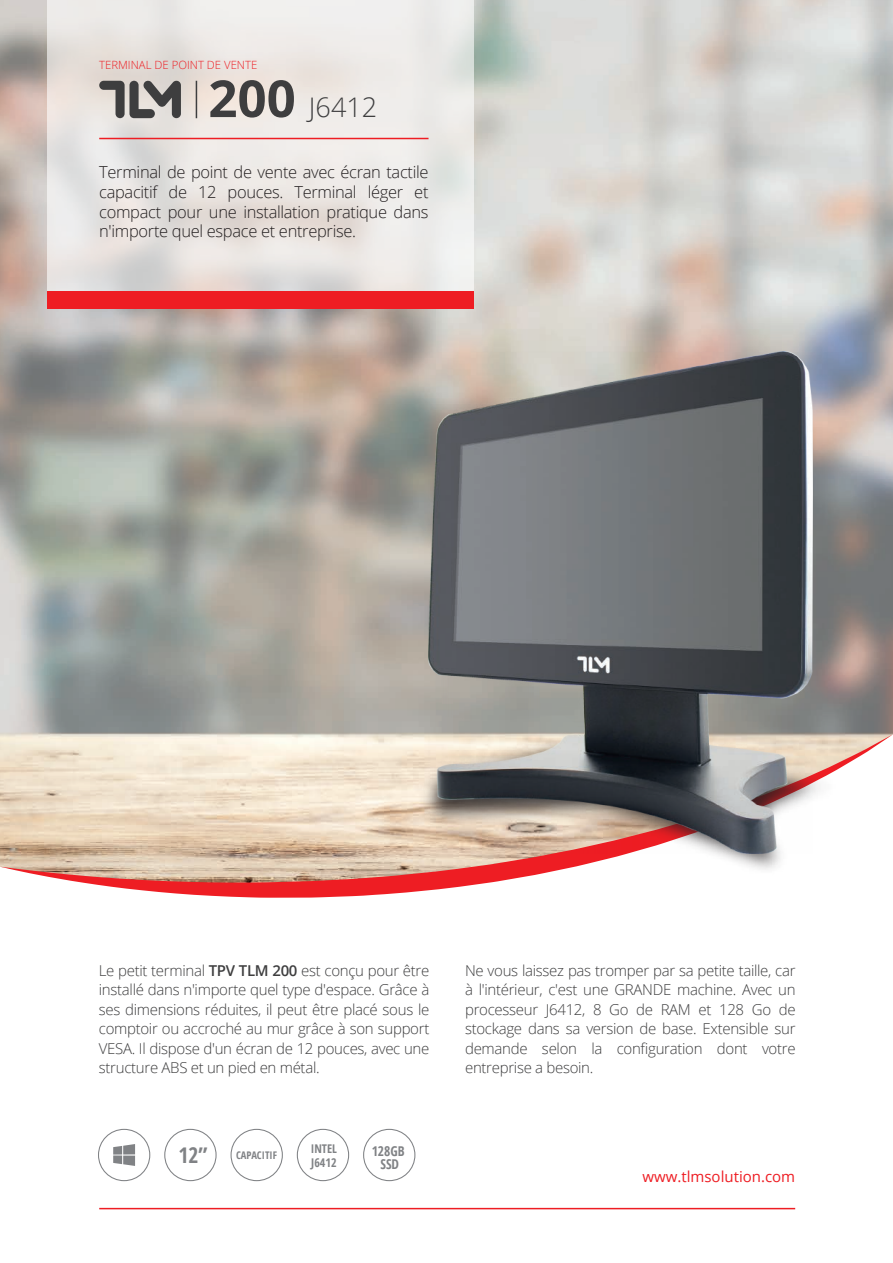
<style>
.page{position:relative;width:893px;height:1263px;background:#fff}
.page>*{position:absolute;margin:0;border:0;box-sizing:border-box;transform-origin:0 0}
.t1{font:300 27px "Open Sans";color:#3e3e3f}
.t2{font:700 21.6px "Open Sans Condensed";color:#808285}
.t3{font:300 16.5px/19.8px "Open Sans";letter-spacing:-.02em;color:#231f20;text-align:justify}
.t4{font:300 15px/19.5px "Open Sans";letter-spacing:-.02em;color:#3e3e3f;text-align:justify}
.t5{font:15px "Open Sans";color:#ee1d23}
.t6{font:700 13.5px/13.5px "Open Sans Condensed";color:#808285;text-align:center}
.t7{font:700 12px/14.4px "Open Sans Condensed";color:#808285}
.t8{font:300 11.4px "Open Sans";color:#ee1d23}
.t9{font:700 10.5px "Open Sans Condensed";color:#808285}
.s1{font-weight:700;font-size:51px}
.s2{font-weight:600}
</style>
<div class="page">
<svg style="left:47px;top:0;width:427px;height:291px;background:#e9e5e2"></svg>
<div style="left:47px;top:291px;width:427px;height:18px;background:#ee1d23"></div>
<svg style="left:0;top:734px;width:893px;height:164px;background:#eacdba"></svg>
<svg style="left:113px;top:1144px;width:22px;height:22px"></svg>
<div style="left:98px;top:1129px;width:52px;height:52px;border:1px solid #808285;border-radius:50%"></div>
<div style="left:164px;top:1129px;width:53px;height:52px;border:1px solid #808285;border-radius:50%"></div>
<div style="left:231px;top:1129px;width:52px;height:52px;border:1px solid #808285;border-radius:50%"></div>
<div style="left:297px;top:1129px;width:52px;height:52px;border:1px solid #808285;border-radius:50%"></div>
<div style="left:363px;top:1129px;width:52px;height:52px;border:1px solid #808285;border-radius:50%"></div>
<hr style="left:99px;top:1208px;width:696px;height:1px;background:#ee1d23">
<img style="left:381px;top:698px;width:502px;height:200px">
<hr style="left:196px;top:81px;width:1px;height:37px;background:#3e3e3f">
<hr style="left:99px;top:138px;width:329px;height:1px;background:#ee1d23">
<svg style="left:99px;top:80px;width:82px;height:38px;background:#8e8b89"></svg>
<img style="left:428px;top:351px;width:384px;height:503px">
<p class="t8" style="left:99px;top:57px;width:160px">TERMINAL DE POINT DE VENTE</p>
<h1 class="t1" style="left:208px;top:89px;width:170px"><span class="s1">200</span> J6412</h1>
<p class="t3" style="left:99px;top:162px;width:331px">Terminal de point de vente avec écran tactile capacitif de 12 pouces. Terminal léger et compact pour une installation pratique dans n'importe quel espace et entreprise.</p>
<p class="t4" style="left:99px;top:960px;width:332px">Le petit terminal <span class="s2">TPV TLM 200</span> est conçu pour être installé dans n'importe quel type d'espace. Grâce à ses dimensions réduites, il peut être placé sous le comptoir ou accroché au mur grâce à son support VESA. Il dispose d'un écran de 12 pouces, avec une structure ABS et un pied en métal.</p>
<p class="t4" style="left:465px;top:960px;width:332px">Ne vous laissez pas tromper par sa petite taille, car à l'intérieur, c'est une GRANDE machine. Avec un processeur J6412, 8 Go de RAM et 128 Go de stockage dans sa version de base. Extensible sur demande selon la configuration dont votre entreprise a besoin.</p>
<p class="t9" style="left:236px;top:1148px;width:42px">CAPACITIF</p>
<p class="t7" style="left:311px;top:1141px;width:28px">INTEL<br>J6412</p>
<h2 class="t2" style="left:178px;top:1140px;width:31px">12”</h2>
<p class="t6" style="left:372px;top:1144px;width:34px">128GB<br>SSD</p>
<p class="t5" style="left:642px;top:1166px;width:154px">www.tlmsolution.com</p>
</div>
